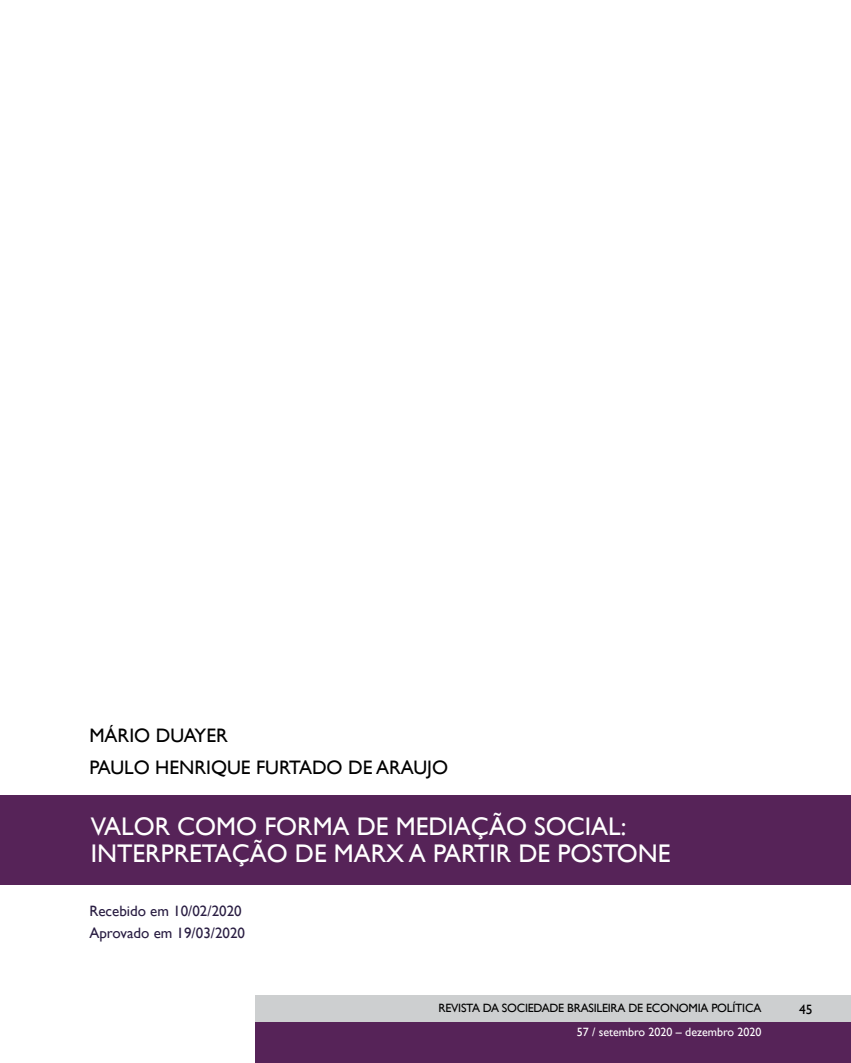
<style>
.page{position:relative;width:851px;height:1063px;background:#fff}
.page>*{position:absolute;margin:0;border:0;box-sizing:border-box;transform-origin:0 0}
.t1{font:25.5px/26.2px "Gill Sans";color:#fff}
.t2{font:19.5px/32.2px "Gill Sans";color:#000}
.t3{font:15px/22.2px "Gill Sans";color:#291d42}
.t4{font:13.5px "Gill Sans";color:#000}
.t5{font:12px "Gill Sans";letter-spacing:-.02em;color:#000}
.t6{font:12px "Gill Sans";color:#fff}
</style>
<div class="page">
<div style="left:255px;top:1022px;width:595px;height:41px;background:#562358"></div>
<div style="left:255px;top:995px;width:595px;height:27px;background:#cdcfd0"></div>
<div style="left:0;top:795px;width:850px;height:89px;background:#562358"></div>
<p class="t2" style="left:89px;top:719px;width:360px">MÁRIO DUAYER<br>PAULO HENRIQUE FURTADO DE ARAUJO</p>
<p class="t1" style="left:91px;top:814px;width:581px">VALOR COMO FORMA DE MEDIAÇÃO SOCIAL:<br>INTERPRETAÇÃO DE MARX A PARTIR DE POSTONE</p>
<p class="t3" style="left:89px;top:900px;width:157px">Recebido em 10/02/2020<br>Aprovado em 19/03/2020</p>
<p class="t5" style="left:438px;top:1001px;width:324px">REVISTA DA SOCIEDADE BRASILEIRA DE ECONOMIA POLÍTICA</p>
<p class="t6" style="left:576px;top:1025px;width:186px">57 / setembro 2020 – dezembro 2020</p>
<p class="t4" style="left:799px;top:1001px;width:15px">45</p>
</div>
